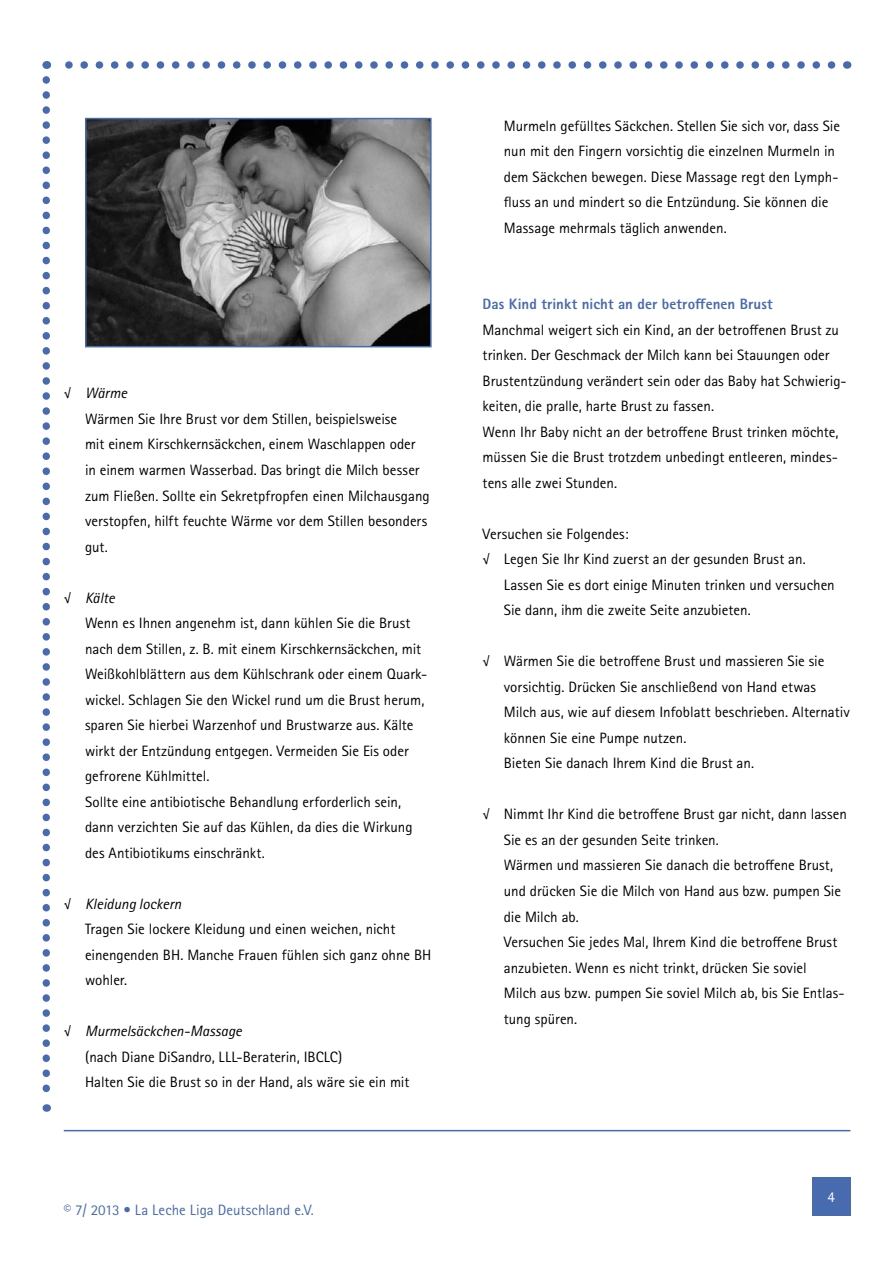
<style>
.page{position:relative;width:893px;height:1263px;background:#fff}
.page>*{position:absolute;margin:0;border:0;box-sizing:border-box;transform-origin:0 0}
.t1{font:15px/25.5px "Rotis Sans Serif Std";letter-spacing:-.005em;color:#000}
.t2{font:800 15px "Rotis Sans Serif Std";letter-spacing:.005em;color:#486aae}
.t3{font:15px "Rotis Sans Serif Std";color:#486aae}
.t4{font:15px "Rotis Sans Serif Std";color:#fff}
.s1{font-style:italic}
</style>
<div class="page">
<svg style="left:65px;top:61px;width:767px;height:8px"></svg>
<svg style="left:43px;top:80px;width:7px;height:1032px"></svg>
<img style="left:88px;top:121px;width:341px;height:223px">
<div style="left:85px;top:118px;width:347px;height:229px;border:2px solid #486aae"></div>
<div style="left:812px;top:1177px;width:38px;height:39px;background:#486aae"></div>
<hr style="left:64px;top:1130px;width:786px;height:1px;background:#486aae">
<p class="t1" style="left:64px;top:381px;width:8px">√</p>
<p class="t1" style="left:64px;top:585px;width:8px">√</p>
<p class="t1" style="left:85px;top:381px;width:346px"><span class="s1">Wärme<br></span>Wärmen Sie Ihre Brust vor dem Stillen, beispielsweise<br>mit einem Kirschkernsäckchen, einem Waschlappen oder in einem warmen Wasserbad. Das bringt die Milch besser zum Fließen. Sollte ein Sekretpfropfen einen Milchausgang verstopfen, hilft feuchte Wärme vor dem Stillen besonders gut.</p>
<p class="t1" style="left:85px;top:585px;width:344px"><span class="s1">Kälte<br></span>Wenn es Ihnen angenehm ist, dann kühlen Sie die Brust nach dem Stillen, z. B. mit einem Kirschkernsäckchen, mit Weißkohlblättern aus dem Kühlschrank oder einem Quark&shy;wickel. Schlagen Sie den Wickel rund um die Brust herum, sparen Sie hierbei Warzenhof und Brustwarze aus. Kälte wirkt der Entzündung entgegen. Vermeiden Sie Eis oder gefrorene Kühlmittel.<br>Sollte eine antibiotische Behandlung erforderlich sein, dann verzichten Sie auf das Kühlen, da dies die Wirkung des Antibiotikums einschränkt.</p>
<p class="t1" style="left:64px;top:891px;width:8px">√</p>
<p class="t1" style="left:85px;top:891px;width:348px"><span class="s1">Kleidung lockern<br></span>Tragen Sie lockere Kleidung und einen weichen, nicht einengenden BH. Manche Frauen fühlen sich ganz ohne BH wohler.</p>
<p class="t1" style="left:64px;top:1019px;width:8px">√</p>
<p class="t1" style="left:85px;top:1019px;width:326px"><span class="s1">Murmelsäckchen-Massage<br></span>(nach Diane DiSandro, LLL-Beraterin, IBCLC)<br>Halten Sie die Brust so in der Hand, als wäre sie ein mit</p>
<p class="t3" style="left:64px;top:1201px;width:252px">© 7/ 2013 • La Leche Liga Deutschland e.V.</p>
<p class="t1" style="left:504px;top:113px;width:338px">Murmeln gefülltes Säckchen. Stellen Sie sich vor, dass Sie nun mit den Fingern vorsichtig die einzelnen Murmeln in dem Säckchen bewegen. Diese Massage regt den Lymph&shy;fluss an und mindert so die Entzündung. Sie können die Massage mehrmals täglich anwenden.</p>
<p class="t2" style="left:483px;top:294px;width:292px">Das Kind trinkt nicht an der betroffenen Brust</p>
<p class="t1" style="left:483px;top:317px;width:366px">Manchmal weigert sich ein Kind, an der betroffenen Brust zu trinken. Der Geschmack der Milch kann bei Stauungen oder Brustentzündung verändert sein oder das Baby hat Schwierig&shy;keiten, die pralle, harte Brust zu fassen.</p>
<p class="t1" style="left:483px;top:419px;width:357px;text-align:justify">Wenn Ihr Baby nicht an der betroffene Brust trinken möchte, müssen Sie die Brust trotzdem unbedingt entleeren, mindes&shy;tens alle zwei Stunden.</p>
<p class="t1" style="left:483px;top:521px;width:148px">Versuchen sie Folgendes:</p>
<p class="t1" style="left:504px;top:547px;width:332px">Legen Sie Ihr Kind zuerst an der gesunden Brust an.<br>Lassen Sie es dort einige Minuten trinken und versuchen<br>Sie dann, ihm die zweite Seite anzubieten.</p>
<p class="t1" style="left:504px;top:649px;width:347px">Wärmen Sie die betroffene Brust und massieren Sie sie vorsichtig. Drücken Sie anschließend von Hand etwas Milch aus, wie auf diesem Infoblatt beschrieben. Alternativ können Sie eine Pumpe nutzen.<br>Bieten Sie danach Ihrem Kind die Brust an.</p>
<p class="t1" style="left:483px;top:547px;width:8px">√</p>
<p class="t1" style="left:483px;top:649px;width:8px">√</p>
<p class="t1" style="left:483px;top:802px;width:8px">√</p>
<p class="t1" style="left:504px;top:802px;width:345px">Nimmt Ihr Kind die betroffene Brust gar nicht, dann lassen Sie es an der gesunden Seite trinken.<br>Wärmen und massieren Sie danach die betroffene Brust, und drücken Sie die Milch von Hand aus bzw. pumpen Sie die Milch ab.<br>Versuchen Sie jedes Mal, Ihrem Kind die betroffene Brust anzubieten. Wenn es nicht trinkt, drücken Sie soviel<br>Milch aus bzw. pumpen Sie soviel Milch ab, bis Sie Entlas&shy;tung spüren.</p>
<p class="t4" style="left:828px;top:1188px;width:9px">4</p>
</div>
